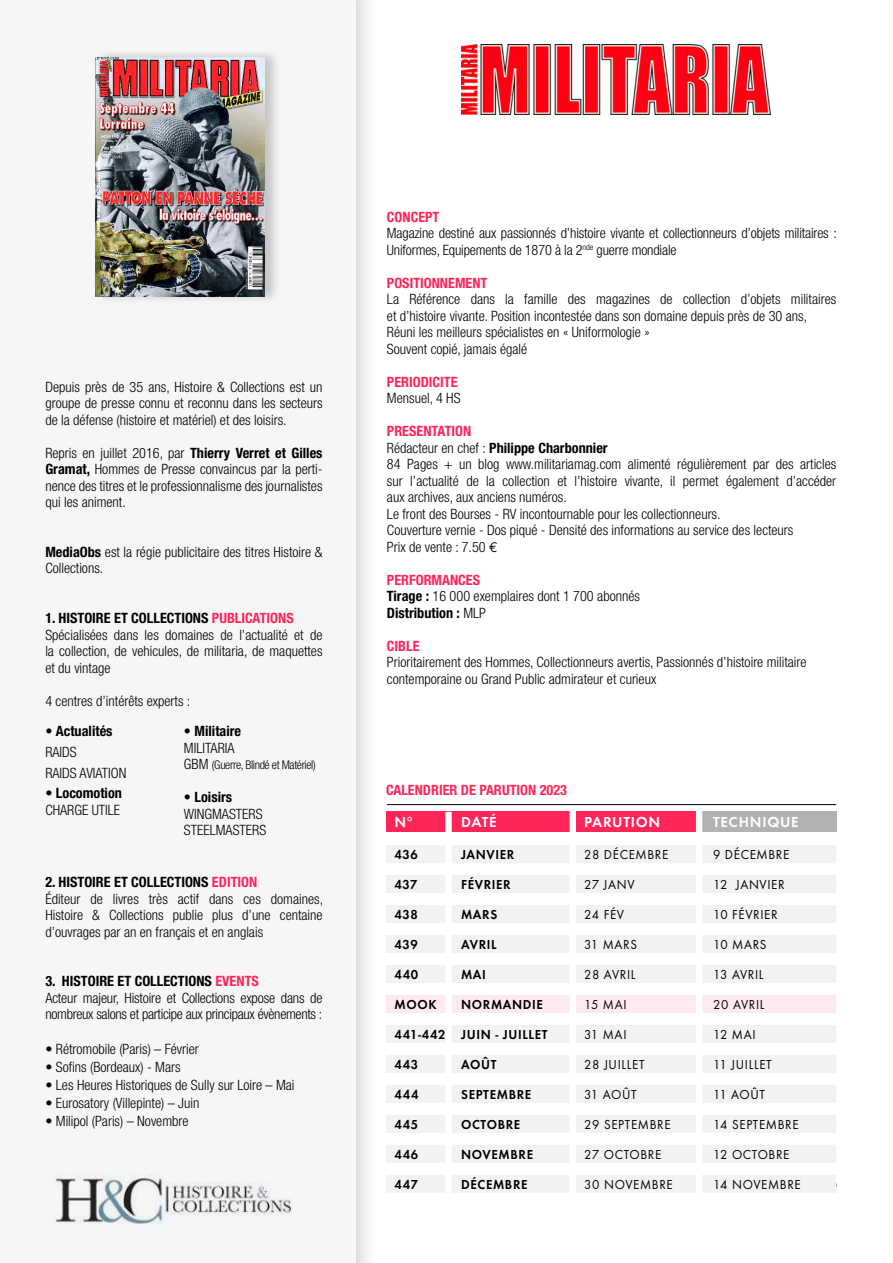
<style>
.page{position:relative;width:893px;height:1263px;background:#fff}
.page>*{position:absolute;margin:0;border:0;box-sizing:border-box;transform-origin:0 0}
.t1{font:600 15px "Futura T";letter-spacing:.05em;color:#fff}
.t2{font:300 condensed 14.25px/16.5px "Helvetica Neue";color:#000}
.t3{font:300 condensed 14.25px/16.5px "Helvetica Neue";letter-spacing:-.02em;color:#000}
.t4{font:700 condensed 14.25px "Helvetica Neue";color:#ff2559}
.t5{font:700 condensed 14.25px "Helvetica Neue";color:#000}
.t6{font:13.5px "Futura T";letter-spacing:.05em;color:#000;scale:.96 1}
.t7{font:600 13.5px "Futura T";letter-spacing:.05em;color:#000;scale:.96 1}
.t8{font:300 condensed 12px "Helvetica Neue";letter-spacing:-.03em;color:#000}
.t9{font:9px "Futura";color:#000}
.s1{font-weight:700}
.s2{font-weight:700;color:#ff2559}
.s3{font-size:14.25px}
.s4{font-family:"Euro Mono";font-weight:400;font-stretch:normal}
</style>
<div class="page">
<div style="left:0;top:0;width:379px;height:1263px;background:#000;opacity:.2"></div>
<div style="left:0;top:0;width:356px;height:1263px;background:#f6f6f6"></div>
<img style="left:461px;top:45px;width:310px;height:70px">
<hr style="left:387px;top:804px;width:449px;height:1px;background:#000">
<div style="left:386px;top:812px;width:315px;height:20px;background:#ff2559"></div>
<div style="left:701px;top:812px;width:135px;height:20px;background:#b3b2b2"></div>
<div style="left:386px;top:845px;width:450px;height:18px;background:#f2f2f2"></div>
<div style="left:386px;top:875px;width:450px;height:18px;background:#f2f2f2"></div>
<div style="left:386px;top:905px;width:450px;height:18px;background:#f2f2f2"></div>
<div style="left:386px;top:935px;width:450px;height:18px;background:#f2f2f2"></div>
<div style="left:386px;top:965px;width:450px;height:18px;background:#f2f2f2"></div>
<div style="left:386px;top:995px;width:450px;height:18px;background:#ffeaef"></div>
<div style="left:386px;top:1025px;width:450px;height:18px;background:#f2f2f2"></div>
<div style="left:386px;top:1055px;width:450px;height:18px;background:#f2f2f2"></div>
<div style="left:386px;top:1085px;width:450px;height:18px;background:#f2f2f2"></div>
<div style="left:386px;top:1115px;width:450px;height:18px;background:#f2f2f2"></div>
<div style="left:386px;top:1145px;width:450px;height:18px;background:#f2f2f2"></div>
<div style="left:386px;top:1175px;width:450px;height:18px;background:#f2f2f2"></div>
<div style="left:570px;top:809px;width:6px;height:385px;background:#fff"></div>
<div style="left:696px;top:809px;width:6px;height:385px;background:#fff"></div>
<div style="left:445px;top:812px;width:7px;height:384px;background:#fff"></div>
<img style="left:55px;top:1173px;width:237px;height:51px">
<div style="left:95px;top:47px;width:186px;height:257px;background:#000;opacity:.2"></div>
<img style="left:96px;top:57px;width:169px;height:240px">
<p class="t2" style="left:45px;top:378px;width:279px;text-align:justify">Depuis près de 35 ans, Histoire &amp; Collections est un groupe de presse connu et reconnu dans les secteurs de la défense (histoire et matériel) et des loisirs.</p>
<p class="t2" style="left:45px;top:444px;width:279px;text-align:justify">Repris en juillet 2016, par <span class="s1">Thierry Verret et Gilles Gramat,</span> Hommes de Presse convaincus par la perti&shy;nence des titres et le professionnalisme des journalistes qui les animent.</p>
<p class="t2" style="left:45px;top:544px;width:279px"><span class="s1">MediaObs</span> est la régie publicitaire des titres Histoire &amp;<br>Collections.</p>
<p class="t2" style="left:45px;top:610px;width:279px"><span class="s1">1. HISTOIRE ET COLLECTIONS</span> <span class="s2">PUBLICATIONS </span>Spécialisées dans les domaines de l’actualité et de la collection, de vehicules, de militaria, de maquettes et du vintage</p>
<p class="t2" style="left:45px;top:692px;width:147px">4 centres d’intérêts experts :</p>
<p class="t5" style="left:45px;top:722px;width:69px">• Actualités</p>
<p class="t2" style="left:45px;top:741px;width:83px;line-height:20.7px">RAIDS<br>RAIDS AVIATION</p>
<p class="t5" style="left:45px;top:785px;width:78px">• Locomotion</p>
<p class="t2" style="left:45px;top:801px;width:76px">CHARGE UTILE</p>
<p class="t5" style="left:184px;top:722px;width:59px">• Militaire</p>
<p class="t2" style="left:184px;top:739px;width:52px">MILITARIA</p>
<p class="t8" style="left:184px;top:758px;width:133px"><span class="s3">GBM</span> (Guerre, Blindé et Matériel)</p>
<p class="t5" style="left:184px;top:788px;width:50px">• Loisirs</p>
<p class="t2" style="left:184px;top:805px;width:84px">WINGMASTERS<br>STEELMASTERS</p>
<p class="t2" style="left:45px;top:874px;width:279px"><span class="s1">2. HISTOIRE ET COLLECTIONS</span> <span class="s2">EDITION<br></span>Éditeur de livres très actif dans ces domaines, Histoire &amp; Collections publie plus d’une centaine d’ouvrages par an en français et en anglais</p>
<p class="t3" style="left:45px;top:973px;width:279px"><span class="s1">3. HISTOIRE ET COLLECTIONS</span> <span class="s2">EVENTS<br></span>Acteur majeur, Histoire et Collections expose dans de nombreux salons et participe aux principaux évènements :</p>
<p class="t2" style="left:45px;top:1040px;width:155px">• Rétromobile (Paris) – Février</p>
<p class="t2" style="left:45px;top:1058px;width:137px">• Sofins (Bordeaux) - Mars</p>
<p class="t2" style="left:45px;top:1076px;width:251px">• Les Heures Historiques de Sully sur Loire – Mai</p>
<p class="t2" style="left:45px;top:1094px;width:155px">• Eurosatory (Villepinte) – Juin</p>
<p class="t2" style="left:45px;top:1112px;width:145px">• Milipol (Paris) – Novembre</p>
<p class="t4" style="left:387px;top:208px;width:54px">CONCEPT</p>
<p class="t2" style="left:387px;top:225px;width:451px">Magazine destiné aux passionnés d’histoire vivante et collectionneurs d’objets militaires :<br>Uniformes, Equipements de 1870 à la 2<sup>nde</sup> guerre mondiale</p>
<p class="t4" style="left:387px;top:274px;width:102px">POSITIONNEMENT</p>
<p class="t2" style="left:387px;top:291px;width:451px">La Référence dans la famille des magazines de collection d’objets militaires et d’histoire vivante. Position incontestée dans son domaine depuis près de 30 ans, Réuni les meilleurs spécialistes en « Uniformologie »<br>Souvent copié, jamais égalé</p>
<p class="t4" style="left:387px;top:373px;width:72px">PERIODICITE</p>
<p class="t2" style="left:387px;top:390px;width:75px">Mensuel, 4 HS</p>
<p class="t2" style="left:387px;top:423px;width:451px"><span class="s2">PRESENTATION<br></span>Rédacteur en chef : <span class="s1">Philippe Charbonnier<br></span>84 Pages + un blog www.militariamag.com alimenté régulièrement par des articles sur l’actualité de la collection et l’histoire vivante, il permet également d’accéder aux archives, aux anciens numéros.<br>Le front des Bourses - RV incontournable pour les collectionneurs.<br>Couverture vernie - Dos piqué - Densité des informations au service des lecteurs<br>Prix de vente : 7.50 <span class="s4">€</span></p>
<p class="t2" style="left:387px;top:571px;width:255px"><span class="s2">PERFORMANCES<br></span><span class="s1">Tirage :</span> 16 000 exemplaires dont 1 700 abonnés<br><span class="s1">Distribution :</span> MLP</p>
<p class="t4" style="left:387px;top:637px;width:34px">CIBLE</p>
<p class="t2" style="left:387px;top:654px;width:421px">Prioritairement des Hommes, Collectionneurs avertis, Passionnés d’histoire militaire contemporaine ou Grand Public admirateur et curieux</p>
<p class="t4" style="left:386px;top:781px;width:183px">CALENDRIER DE PARUTION 2023</p>
<p class="t1" style="left:394px;top:813px;width:20px">N°</p>
<p class="t1" style="left:461px;top:813px;width:37px">DATÉ</p>
<p class="t1" style="left:584px;top:813px;width:78px">PARUTION</p>
<p class="t1" style="left:713px;top:813px;width:87px">TECHNIQUE</p>
<p class="t7" style="left:394px;top:846px;width:26px">436</p>
<p class="t7" style="left:461px;top:846px;width:57px">JANVIER</p>
<p class="t6" style="left:584px;top:846px;width:89px">28 DÉCEMBRE</p>
<p class="t6" style="left:713px;top:846px;width:81px">9 DÉCEMBRE</p>
<p class="t7" style="left:394px;top:876px;width:26px">437</p>
<p class="t7" style="left:461px;top:876px;width:53px">FÉVRIER</p>
<p class="t6" style="left:584px;top:876px;width:54px">27 JANV</p>
<p class="t6" style="left:713px;top:876px;width:76px">12 JANVIER</p>
<p class="t7" style="left:395px;top:906px;width:26px">438</p>
<p class="t7" style="left:461px;top:906px;width:39px">MARS</p>
<p class="t6" style="left:584px;top:906px;width:43px">24 FÉV</p>
<p class="t6" style="left:713px;top:906px;width:69px">10 FÉVRIER</p>
<p class="t7" style="left:395px;top:936px;width:26px">439</p>
<p class="t7" style="left:461px;top:936px;width:39px">AVRIL</p>
<p class="t6" style="left:584px;top:936px;width:57px">31 MARS</p>
<p class="t6" style="left:713px;top:936px;width:57px">10 MARS</p>
<p class="t7" style="left:395px;top:966px;width:26px">440</p>
<p class="t7" style="left:461px;top:966px;width:27px">MAI</p>
<p class="t6" style="left:584px;top:966px;width:55px">28 AVRIL</p>
<p class="t6" style="left:713px;top:966px;width:54px">13 AVRIL</p>
<p class="t7" style="left:395px;top:996px;width:45px">MOOK</p>
<p class="t7" style="left:461px;top:996px;width:87px">NORMANDIE</p>
<p class="t6" style="left:584px;top:996px;width:46px">15 MAI</p>
<p class="t6" style="left:713px;top:996px;width:55px">20 AVRIL</p>
<p class="t7" style="left:395px;top:1026px;width:161px">441-442 JUIN - JUILLET</p>
<p class="t6" style="left:584px;top:1026px;width:46px">31 MAI</p>
<p class="t6" style="left:713px;top:1026px;width:46px">12 MAI</p>
<p class="t7" style="left:395px;top:1056px;width:26px">443</p>
<p class="t7" style="left:461px;top:1056px;width:38px">AOÛT</p>
<p class="t6" style="left:584px;top:1056px;width:64px">28 JUILLET</p>
<p class="t6" style="left:713px;top:1056px;width:63px">11 JUILLET</p>
<p class="t7" style="left:395px;top:1086px;width:26px">444</p>
<p class="t7" style="left:461px;top:1086px;width:75px">SEPTEMBRE</p>
<p class="t6" style="left:584px;top:1086px;width:56px">31 AOÛT</p>
<p class="t6" style="left:713px;top:1086px;width:56px">11 AOÛT</p>
<p class="t7" style="left:395px;top:1116px;width:26px">445</p>
<p class="t7" style="left:461px;top:1116px;width:63px">OCTOBRE</p>
<p class="t6" style="left:584px;top:1116px;width:92px">29 SEPTEMBRE</p>
<p class="t6" style="left:713px;top:1116px;width:91px">14 SEPTEMBRE</p>
<p class="t7" style="left:395px;top:1146px;width:26px">446</p>
<p class="t7" style="left:461px;top:1146px;width:76px">NOVEMBRE</p>
<p class="t6" style="left:584px;top:1146px;width:82px">27 OCTOBRE</p>
<p class="t6" style="left:713px;top:1146px;width:81px">12 OCTOBRE</p>
<p class="t7" style="left:395px;top:1176px;width:26px">447</p>
<p class="t7" style="left:461px;top:1176px;width:71px">DÉCEMBRE</p>
<p class="t6" style="left:584px;top:1176px;width:94px">30 NOVEMBRE</p>
<p class="t6" style="left:713px;top:1176px;width:93px">14 NOVEMBRE</p>
<p class="t9" style="left:724px;top:1177px;width:114px">Sous réserve de modification</p>
</div>
